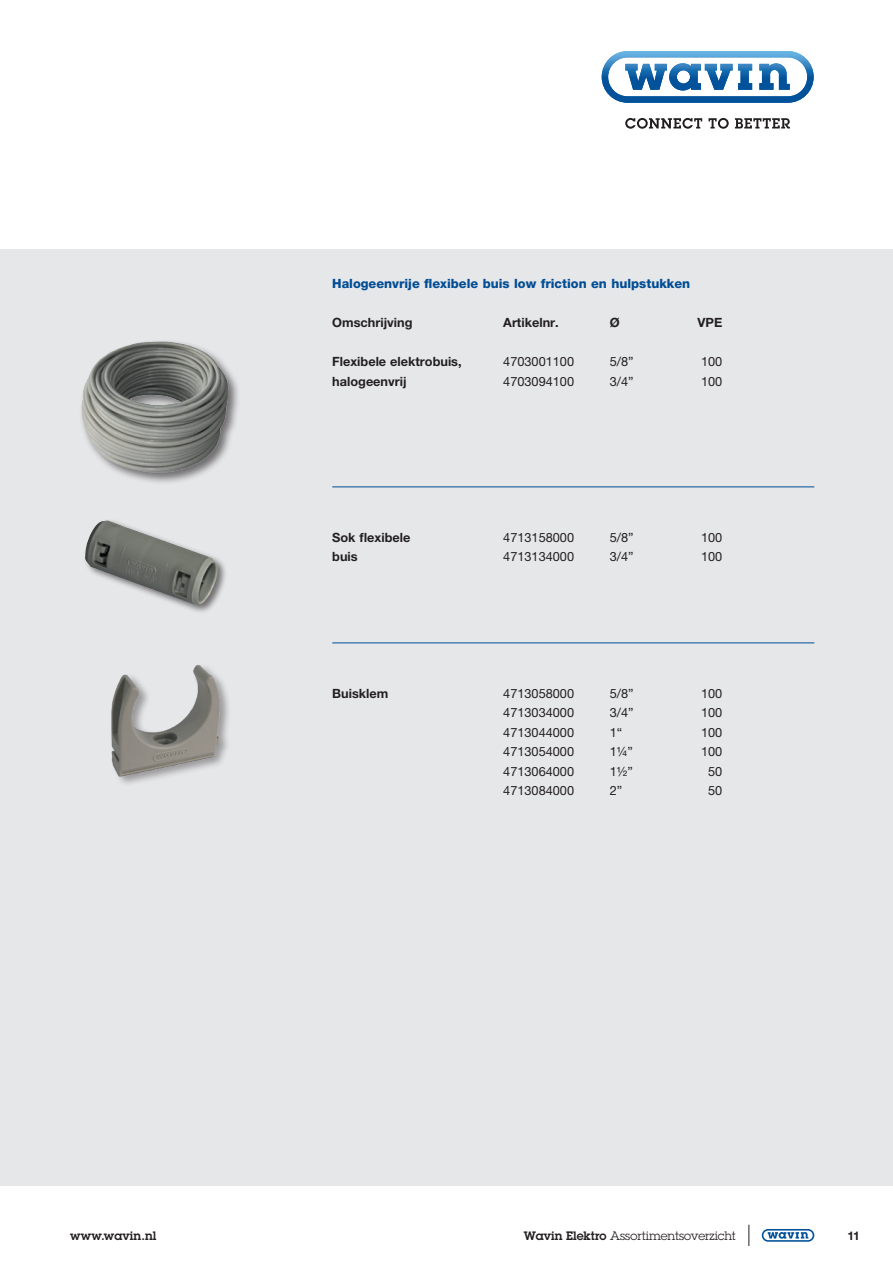
<style>
.page{position:relative;width:893px;height:1263px;background:#fff}
.page>*{position:absolute;margin:0;border:0;box-sizing:border-box;transform-origin:0 0}
.wavin_nieuw_tussenko{font:12.75px "Helvetica Neue";color:#231f20}
.wavin_nieuw_tussenko-2{font:700 12.75px "Helvetica Neue";color:#231f20}
.wavin_nieuw_platte_t{font:800 12.75px "Helvetica Neue";color:#014d95}
.t1{font:12px "Lubalin Graph Std";color:#231f20}
.t2{font:600 12px "Lubalin Graph Std";letter-spacing:.01em;color:#231f20}
.t3{font:700 12px "Helvetica Neue";color:#231f20}
.s1{font-weight:600}
</style>
<div class="page">
<div style="left:762px;top:1229px;width:52px;height:13px;border:2px solid #01529b;border-radius:6px"></div>
<svg style="left:768px;top:1232px;width:40px;height:7px"></svg>
<svg style="left:748px;top:1225px;width:1px;height:21px"></svg>
<svg style="left:625px;top:118px;width:77px;height:11px"></svg>
<svg style="left:708px;top:118px;width:21px;height:11px"></svg>
<svg style="left:735px;top:118px;width:55px;height:10px"></svg>
<svg style="left:602px;top:51px;width:212px;height:52px"></svg>
<div style="left:0;top:249px;width:893px;height:936px;background:#e6e7e9"></div>
<hr style="left:332px;top:486px;width:482px;height:1px;background:#014d95">
<hr style="left:332px;top:642px;width:482px;height:1px;background:#014d95">
<div style="left:83px;top:519px;width:145px;height:95px;background:#231f20;opacity:.6"></div>
<img style="left:85px;top:519px;width:136px;height:46px">
<div style="left:79px;top:339px;width:162px;height:146px;background:#231f20;opacity:.6"></div>
<img style="left:122px;top:341px;width:42px;height:6px">
<div style="left:110px;top:663px;width:122px;height:125px;background:#231f20;opacity:.4"></div>
<img style="left:110px;top:663px;width:113px;height:115px">
<p class="wavin_nieuw_platte_t" style="left:332px;top:276px;width:360px">Halogeenvrije flexibele buis low friction en hulpstukken</p>
<p class="wavin_nieuw_tussenko-2" style="left:332px;top:315px;width:82px">Omschrijving</p>
<p class="wavin_nieuw_tussenko-2" style="left:503px;top:315px;width:57px">Artikelnr.</p>
<p class="wavin_nieuw_tussenko-2" style="left:610px;top:315px;width:11px">Ø</p>
<p class="wavin_nieuw_tussenko-2" style="left:697px;top:315px;width:26px">VPE</p>
<p class="wavin_nieuw_tussenko-2" style="left:332px;top:354px;width:131px">Flexibele elektrobuis,</p>
<p class="wavin_nieuw_tussenko" style="left:503px;top:354px;width:72px">4703001100</p>
<p class="wavin_nieuw_tussenko" style="left:610px;top:354px;width:25px">5/8”</p>
<p class="wavin_nieuw_tussenko" style="left:701px;top:354px;width:23px">100</p>
<p class="wavin_nieuw_tussenko-2" style="left:332px;top:373px;width:76px">halogeenvrij</p>
<p class="wavin_nieuw_tussenko" style="left:503px;top:373px;width:72px">4703094100</p>
<p class="wavin_nieuw_tussenko" style="left:610px;top:373px;width:25px">3/4”</p>
<p class="wavin_nieuw_tussenko" style="left:701px;top:373px;width:23px">100</p>
<p class="wavin_nieuw_tussenko-2" style="left:332px;top:529px;width:80px">Sok flexibele</p>
<p class="wavin_nieuw_tussenko" style="left:503px;top:529px;width:72px">4713158000</p>
<p class="wavin_nieuw_tussenko" style="left:610px;top:529px;width:25px">5/8”</p>
<p class="wavin_nieuw_tussenko" style="left:701px;top:529px;width:23px">100</p>
<p class="wavin_nieuw_tussenko-2" style="left:332px;top:549px;width:27px">buis</p>
<p class="wavin_nieuw_tussenko" style="left:503px;top:549px;width:72px">4713134000</p>
<p class="wavin_nieuw_tussenko" style="left:610px;top:549px;width:25px">3/4”</p>
<p class="wavin_nieuw_tussenko" style="left:701px;top:549px;width:23px">100</p>
<p class="wavin_nieuw_tussenko-2" style="left:332px;top:685px;width:58px">Buisklem</p>
<p class="wavin_nieuw_tussenko" style="left:503px;top:685px;width:72px">4713058000</p>
<p class="wavin_nieuw_tussenko" style="left:610px;top:685px;width:25px">5/8”</p>
<p class="wavin_nieuw_tussenko" style="left:701px;top:685px;width:23px">100</p>
<p class="wavin_nieuw_tussenko" style="left:503px;top:705px;width:72px">4713034000</p>
<p class="wavin_nieuw_tussenko" style="left:610px;top:705px;width:25px">3/4”</p>
<p class="wavin_nieuw_tussenko" style="left:701px;top:705px;width:23px">100</p>
<p class="wavin_nieuw_tussenko" style="left:503px;top:724px;width:72px">4713044000</p>
<p class="wavin_nieuw_tussenko" style="left:610px;top:724px;width:14px">1“</p>
<p class="wavin_nieuw_tussenko" style="left:701px;top:724px;width:23px">100</p>
<p class="wavin_nieuw_tussenko" style="left:503px;top:744px;width:72px">4713054000</p>
<p class="wavin_nieuw_tussenko" style="left:610px;top:744px;width:25px">1¼”</p>
<p class="wavin_nieuw_tussenko" style="left:701px;top:744px;width:23px">100</p>
<p class="wavin_nieuw_tussenko" style="left:503px;top:763px;width:72px">4713064000</p>
<p class="wavin_nieuw_tussenko" style="left:610px;top:763px;width:25px">1½”</p>
<p class="wavin_nieuw_tussenko" style="left:708px;top:763px;width:16px">50</p>
<p class="wavin_nieuw_tussenko" style="left:503px;top:783px;width:72px">4713084000</p>
<p class="wavin_nieuw_tussenko" style="left:610px;top:783px;width:14px">2”</p>
<p class="wavin_nieuw_tussenko" style="left:708px;top:783px;width:16px">50</p>
<p class="t2" style="left:70px;top:1227px;width:88px">www.wavin.nl</p>
<p class="t1" style="left:524px;top:1228px;width:213px"><span class="s1">Wavin Elektro</span> Assortimentsoverzicht</p>
<p class="t3" style="left:847px;top:1228px;width:14px">11</p>
</div>
